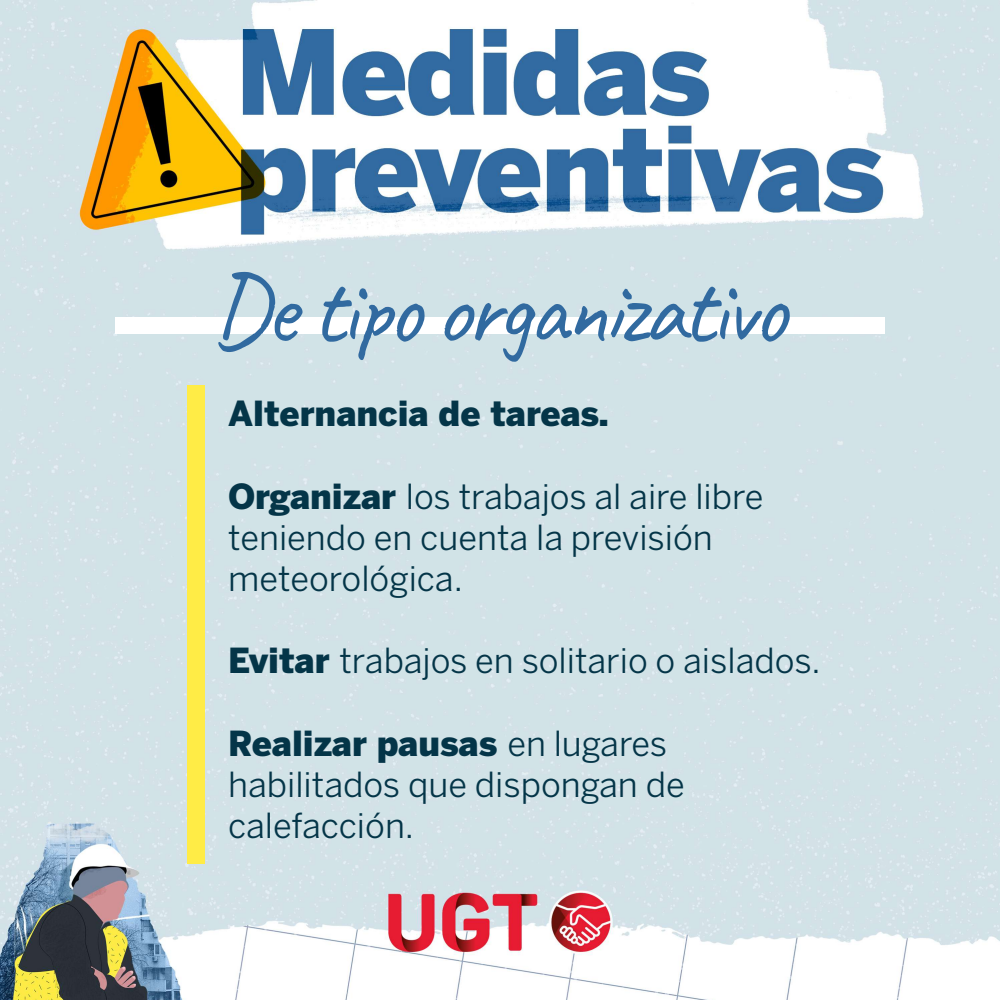
<style>
.page{position:relative;width:1000px;height:1000px;background:#fff}
.page>*{position:absolute;margin:0;border:0;box-sizing:border-box;transform-origin:0 0}
.t1{font:100px "Caveat";letter-spacing:-.05em;color:#316aa0}
.t2{font:34.3px/41.2px "Benton Sans";color:#043548}
.t3{font:900 34.3px "Benton Sans";color:#043548}
.s1{font-weight:900}
</style>
<div class="page">
<img style="left:0;top:0;width:1000px;height:1000px">
<div style="left:187px;top:385px;width:17px;height:479px;background:#ffec46"></div>
<div style="left:115px;top:317px;width:770px;height:17px;background:#fff"></div>
<h1 class="t1" style="left:210px;top:246px;width:577px">De tipo organizativo</h1>
<p class="t3" style="left:228px;top:393px;width:382px">Alternancia de tareas.</p>
<p class="t2" style="left:228px;top:475px;width:537px"><span class="s1">Organizar</span> los trabajos al aire libre teniendo en cuenta la previsión meteorológica.</p>
<p class="t2" style="left:228px;top:640px;width:594px"><span class="s1">Evitar</span> trabajos en solitario o aislados.</p>
<p class="t2" style="left:228px;top:722px;width:458px"><span class="s1">Realizar pausas</span> en lugares habilitados que dispongan de calefacción.</p>
</div>
